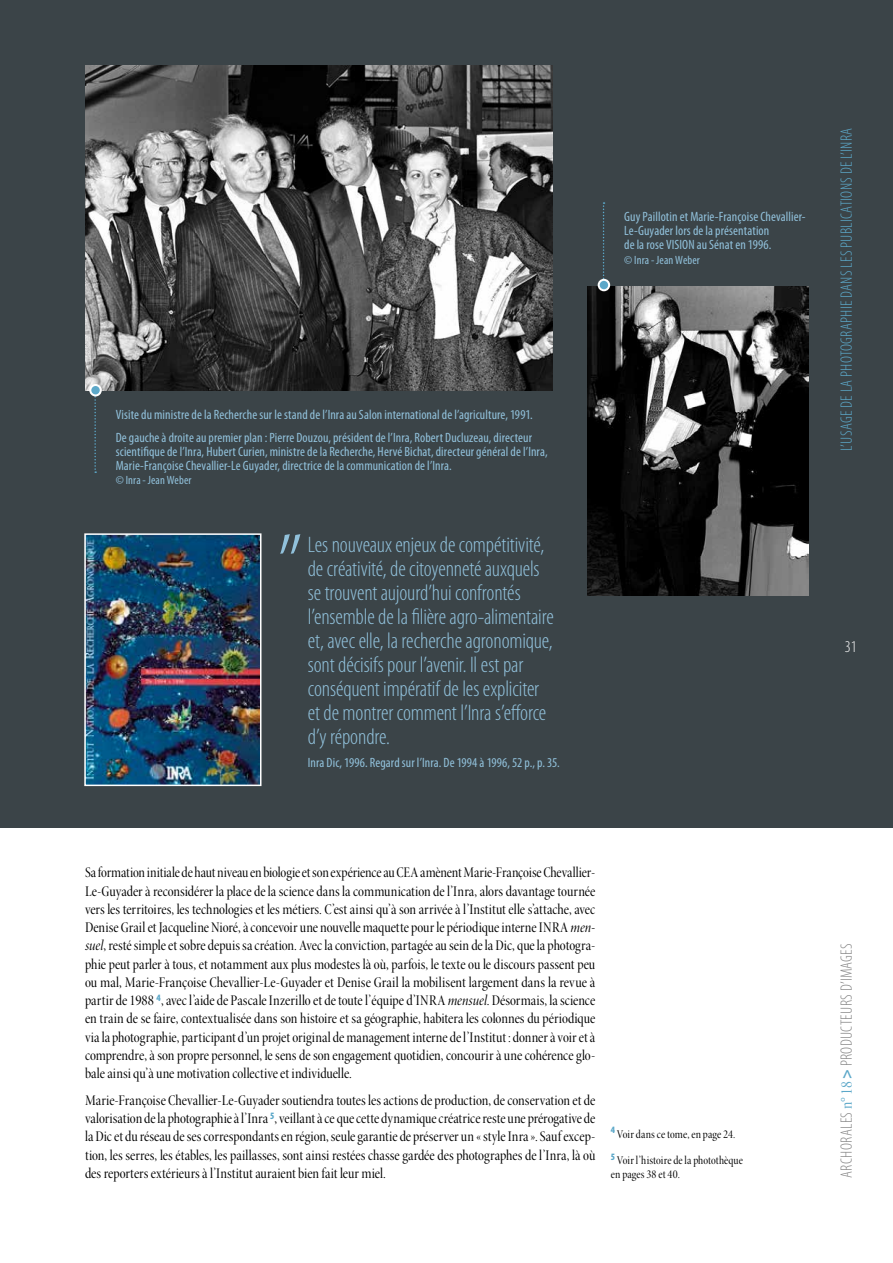
<style>
.page{position:relative;width:893px;height:1263px;background:#fff}
.page>*{position:absolute;margin:0;border:0;box-sizing:border-box;transform-origin:0 0}
.t1{font:300 condensed 22.5px/24px "Myriad Pro";letter-spacing:-.01em;color:#91c1db}
.t2{font:300 condensed 16.5px "Myriad Pro";letter-spacing:.02em;color:#5ca8c9}
.t3{font:300 condensed 16.5px "Myriad Pro";letter-spacing:.02em;color:#878787}
.t4{font:300 condensed 16.5px "Myriad Pro";color:#fff}
.t5{font:15px/18.3px "Minion Pro Cn Disp";color:#000;text-align:justify}
.t6{font:condensed 13.5px/14.2px "Myriad Pro";letter-spacing:.005em;color:#91c1db}
.t7{font:12px/13.5px "Minion Pro Cn Disp";letter-spacing:.005em;color:#000}
.t8{font:condensed 12px "Myriad Pro";letter-spacing:.01em;color:#91c1db}
.s1{font-family:"Minion Pro Cn It Disp"}
.s2{font-family:"Minion Pro Cn Disp";font-weight:400;font-stretch:normal;color:#5ca8c9}
.s3{font-weight:700;color:#5ca8c9}
</style>
<div class="page">
<div style="left:0;top:0;width:893px;height:827px;background:#3b4448"></div>
<img style="left:87px;top:536px;width:171px;height:247px">
<div style="left:84px;top:533px;width:177px;height:253px;border:2px solid #fff"></div>
<img style="left:85px;top:65px;width:467px;height:325px">
<svg style="left:280px;top:534px;width:20px;height:20px"></svg>
<svg style="left:94px;top:396px;width:2px;height:77px"></svg>
<div style="left:90px;top:385px;width:11px;height:10px;background:#5ca8c9;border-radius:50%"></div>
<div style="left:89px;top:384px;width:13px;height:12px;border:2px solid #fff;border-radius:50%"></div>
<img style="left:587px;top:286px;width:221px;height:309px">
<svg style="left:603px;top:202px;width:1px;height:77px"></svg>
<div style="left:599px;top:280px;width:10px;height:10px;background:#5ca8c9;border-radius:50%"></div>
<div style="left:598px;top:279px;width:12px;height:12px;border:2px solid #fff;border-radius:50%"></div>
<p class="t6" style="left:116px;top:403px;width:419px;line-height:22.8px">Visite du ministre de la Recherche sur le stand de l’Inra au Salon international de l’agriculture, 1991.<br>De gauche à droite au premier plan : Pierre Douzou, président de l’Inra, Robert Ducluzeau, directeur</p>
<p class="t6" style="left:116px;top:444px;width:433px">scientifique de l’Inra, Hubert Curien, ministre de la Recherche, Hervé Bichat, directeur général de l’Inra,<br>Marie-Françoise Chevallier-Le Guyader, directrice de la communication de l’Inra.</p>
<p class="t8" style="left:116px;top:474px;width:77px">© Inra - Jean Weber</p>
<p class="t1" style="left:308px;top:533px;width:247px">Les nouveaux enjeux de compétitivité, de créativité, de citoyenneté auxquels se trouvent aujourd’hui confrontés l’ensemble de la filière agro-alimentaire et, avec elle, la recherche agronomique, sont décisifs pour l’avenir. Il est par conséquent impératif de les expliciter et de montrer comment l’Inra s’efforce d’y répondre.</p>
<p class="t6" style="left:308px;top:755px;width:254px">Inra Dic, 1996. Regard sur l’Inra. De 1994 à 1996, 52 p., p. 35.</p>
<p class="t6" style="left:624px;top:210px;width:183px">Guy Paillotin et Marie-Françoise Chevallier-<br>Le-Guyader lors de la présentation<br>de la rose VISION au Sénat en 1996.</p>
<p class="t8" style="left:624px;top:253px;width:77px">© Inra - Jean Weber</p>
<p class="t2" style="left:837px;top:450px;width:324px;rotate:-90deg">L’USAGE DE LA PHOTOGRAPHIE DANS LES PUBLICATIONS DE L’INRA</p>
<p class="t4" style="left:845px;top:638px;width:13px">31</p>
<p class="t5" style="left:85px;top:864px;width:512px">Sa formation initiale de haut niveau en biologie et son expérience au CEA amènent Marie-Françoise Chevallier-Le-Guyader à reconsidérer la place de la science dans la communication de l’Inra, alors davantage tournée vers les territoires, les technologies et les métiers. C’est ainsi qu’à son arrivée à l’Institut elle s’attache, avec Denise Grail et Jacqueline Nioré, à concevoir une nouvelle maquette pour le périodique interne INRA <span class="s1">men&shy;suel</span>, resté simple et sobre depuis sa création. Avec la conviction, partagée au sein de la Dic, que la photogra&shy;phie peut parler à tous, et notamment aux plus modestes là où, parfois, le texte ou le discours passent peu ou mal, Marie-Françoise Chevallier-Le-Guyader et Denise Grail la mobilisent largement dans la revue à partir de 1988 <sup>4</sup>, avec l’aide de Pascale Inzerillo et de toute l’équipe d’INRA <span class="s1">mensuel</span>. Désormais, la science en train de se faire, contextualisée dans son histoire et sa géographie, habitera les colonnes du périodique via la photographie, participant d’un projet original de management interne de l’Institut : donner à voir et à comprendre, à son propre personnel, le sens de son engagement quotidien, concourir à une cohérence glo&shy;bale ainsi qu’à une motivation collective et individuelle.</p>
<p class="t5" style="left:85px;top:1091px;width:512px">Marie-Françoise Chevallier-Le-Guyader soutiendra toutes les actions de production, de conservation et de valorisation de la photographie à l’Inra <sup>5</sup>, veillant à ce que cette dynamique créatrice reste une prérogative de la Dic et du réseau de ses correspondants en région, seule garantie de préserver un «style Inra». Sauf excep&shy;tion, les serres, les étables, les paillasses, sont ainsi restées chasse gardée des photographes de l’Inra, là où des reporters extérieurs à l’Institut auraient bien fait leur miel.</p>
<p class="t7" style="left:611px;top:1128px;width:126px"><sup>4</sup> Voir dans ce tome, en page 24.</p>
<p class="t7" style="left:611px;top:1154px;width:133px"><sup>5</sup> Voir l’histoire de la photothèque en pages 38 et 40.</p>
<p class="t3" style="left:837px;top:1178px;width:236px;rotate:-90deg">ARCHORALES <span class="s2">n°18</span> <span class="s3">&gt;</span> PRODUCTEURS D’IMAGES</p>
</div>
